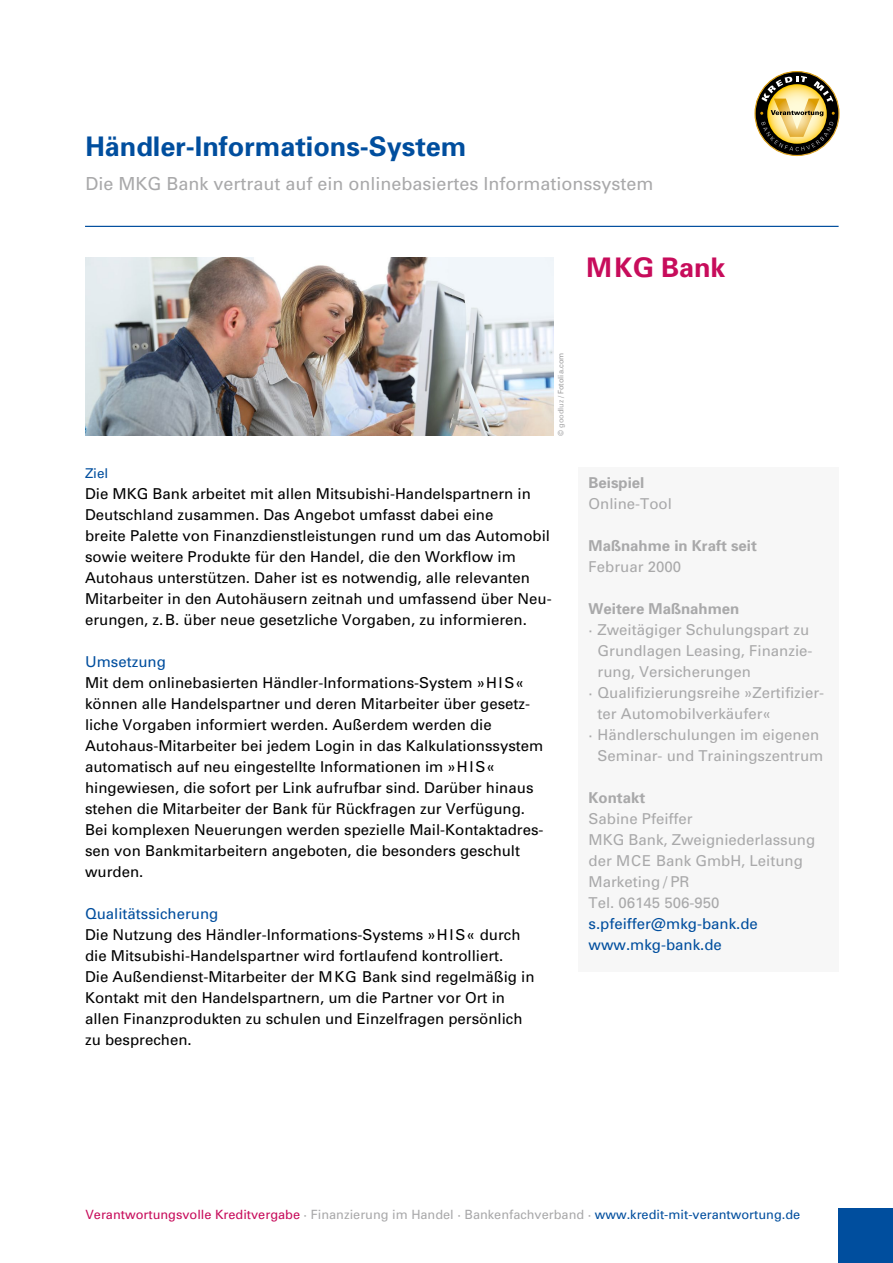
<style>
.page{position:relative;width:893px;height:1263px;background:#fff}
.page>*{position:absolute;margin:0;border:0;box-sizing:border-box;transform-origin:0 0}
.t1{font:700 27px "Univers";color:#004e9e}
.t2{font:700 27px "Univers";color:#c70c5b}
.t3{font:18px "Univers";color:#a9a9aa}
.t4{font:15px/21px "Univers";color:#000}
.t5{font:15px/21px "Univers";color:#a9a9aa}
.t6{font:15px/21px "Univers";color:#004e9e}
.t7{font:700 15px "Univers";color:#a9a9aa}
.t8{font:13.5px "Univers";color:#004e9e}
.t9{font:12.75px "Univers";color:#a9a9aa}
.t10{font:7.5px "Univers";color:#9c9c9d}
.s1{color:#a9a9aa}
.s2{color:#c70c5b}
.s3{color:#004e9e}
</style>
<div class="page">
<hr style="left:85px;top:226px;width:754px;height:1px;background:#004e9e">
<img style="left:85px;top:257px;width:469px;height:179px">
<div style="left:839px;top:1209px;width:54px;height:54px;background:#004e9e"></div>
<svg style="left:755px;top:72px;width:84px;height:83px"></svg>
<svg style="left:760px;top:76px;width:75px;height:75px"></svg>
<div style="left:578px;top:467px;width:261px;height:504px;background:#f7f7f7"></div>
<h1 class="t1" style="left:85px;top:130px;width:383px">Händler-Informations-System</h1>
<p class="t3" style="left:85px;top:173px;width:570px">Die MKG Bank vertraut auf ein onlinebasiertes Informationssystem</p>
<h1 class="t2" style="left:586px;top:251px;width:141px">MKG Bank</h1>
<p class="t10" style="left:556px;top:436px;width:85px;rotate:-90deg"><span class="s1">© goodluz</span> / Fotolia.com</p>
<p class="t8" style="left:85px;top:465px;width:25px">Ziel</p>
<p class="t4" style="left:85px;top:483px;width:468px">Die MKG Bank arbeitet mit allen Mitsubishi-Handelspartnern in Deutschland zusammen. Das Angebot umfasst dabei eine<br>breite Palette von Finanzdienstleistungen rund um das Automobil sowie weitere Produkte für den Handel, die den Workflow im Autohaus unterstützen. Daher ist es notwendig, alle relevanten Mitarbeiter in den Autohäusern zeitnah und umfassend über Neu&shy;erungen, z. B. über neue gesetzliche Vorgaben, zu informieren.</p>
<p class="t6" style="left:85px;top:651px;width:82px">Umsetzung</p>
<p class="t4" style="left:85px;top:672px;width:460px">Mit dem onlinebasierten Händler-Informations-System »HIS« können alle Handelspartner und deren Mitarbeiter über gesetz&shy;liche Vorgaben informiert werden. Außerdem werden die Autohaus-Mitarbeiter bei jedem Login in das Kalkulationssystem automatisch auf neu eingestellte Informationen im »HIS« hingewiesen, die sofort per Link aufrufbar sind. Darüber hinaus stehen die Mitarbeiter der Bank für Rückfragen zur Verfügung.<br>Bei komplexen Neuerungen werden spezielle Mail-Kontaktadres&shy;sen von Bankmitarbeitern angeboten, die besonders geschult wurden.</p>
<p class="t6" style="left:85px;top:903px;width:135px">Qualitätssicherung</p>
<p class="t4" style="left:85px;top:924px;width:451px">Die Nutzung des Händler-Informations-Systems »HIS« durch die Mitsubishi-Handelspartner wird fortlaufend kontrolliert.<br>Die Außendienst-Mitarbeiter der MKG Bank sind regelmäßig in Kontakt mit den Handelspartnern, um die Partner vor Ort in allen Finanzprodukten zu schulen und Einzelfragen persönlich zu besprechen.</p>
<p class="t7" style="left:588px;top:474px;width:57px">Beispiel</p>
<p class="t5" style="left:588px;top:494px;width:85px">Online-Tool</p>
<p class="t7" style="left:588px;top:537px;width:170px">Maßnahme in Kraft seit</p>
<p class="t5" style="left:588px;top:557px;width:94px">Februar 2000</p>
<p class="t7" style="left:588px;top:600px;width:152px">Weitere Maßnahmen</p>
<p class="t5" style="left:588px;top:620px;width:222px">· Zweitägiger Schulungspart zu</p>
<p class="t5" style="left:597px;top:641px;width:217px">Grundlagen Leasing, Finanzie-</p>
<p class="t5" style="left:597px;top:662px;width:155px">rung, Versicherungen</p>
<p class="t5" style="left:588px;top:683px;width:237px">· Qualifizierungsreihe »Zertifizier-</p>
<p class="t5" style="left:597px;top:704px;width:175px">ter Automobilverkäufer«</p>
<p class="t5" style="left:588px;top:725px;width:232px">· Händlerschulungen im eigenen</p>
<p class="t5" style="left:597px;top:746px;width:227px">Seminar- und Trainingszentrum</p>
<p class="t7" style="left:588px;top:789px;width:58px">Kontakt</p>
<p class="t5" style="left:588px;top:809px;width:228px">Sabine Pfeiffer<br>MKG Bank, Zweigniederlassung der MCE Bank GmbH, Leitung<br>Marketing / PR<br>Tel. 06145 506-950</p>
<p class="t6" style="left:588px;top:914px;width:171px">s.pfeiffer@mkg-bank.de www.mkg-bank.de</p>
<p class="t9" style="left:85px;top:1207px;width:716px"><span class="s2">Verantwortungsvolle Kreditvergabe</span> · Finanzierung im Handel · Bankenfachverband · <span class="s3">www.kredit-mit-verantwortung.de</span></p>
</div>
